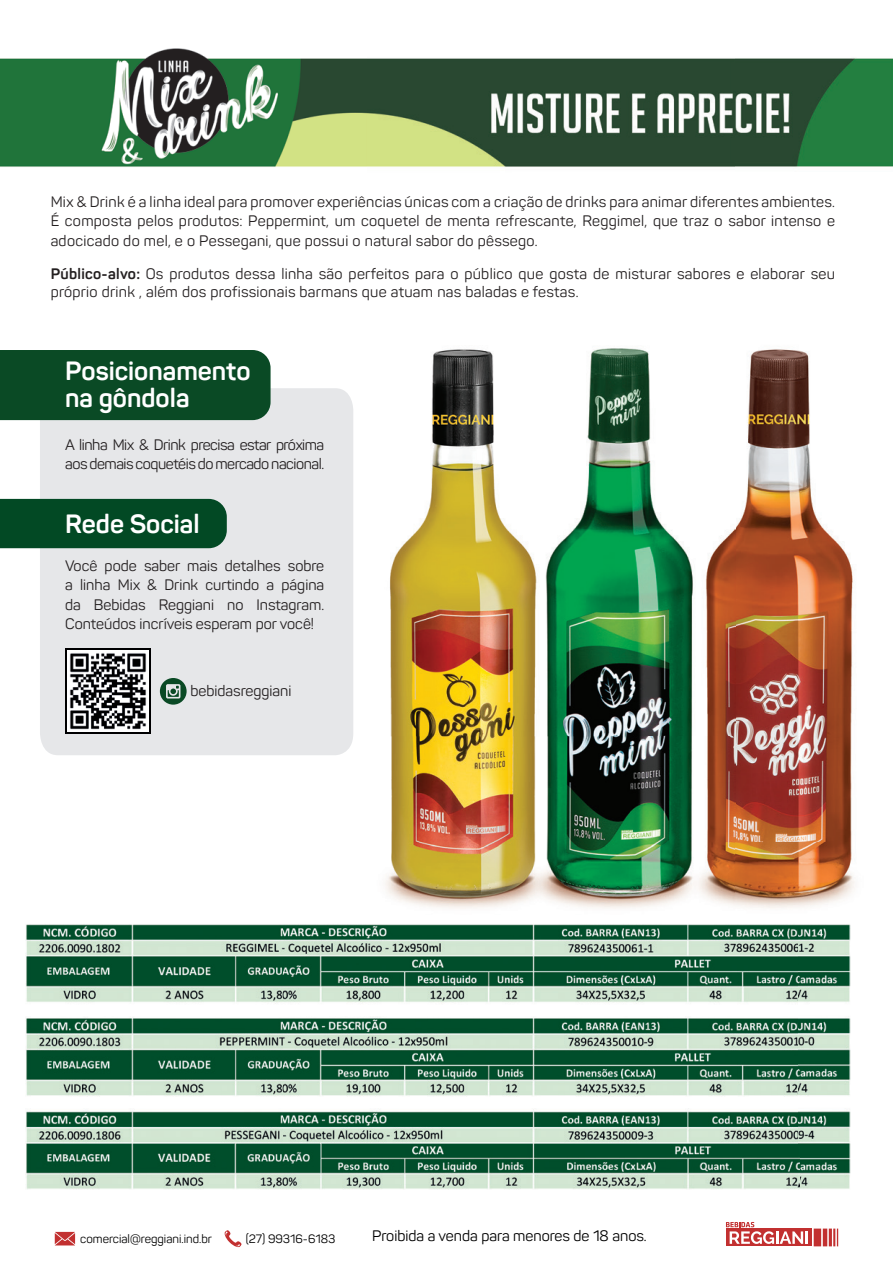
<style>
.page{position:relative;width:893px;height:1263px;background:#fff}
.page>*{position:absolute;margin:0;border:0;box-sizing:border-box;transform-origin:0 0}
.t1{font:700 26.1px/27px "Panton";color:#fff}
.t2{font:15px/19.5px "Panton";letter-spacing:.02em;color:#231f20;text-align:justify}
.t3{font:15px/19.5px "Panton";letter-spacing:-.03em;color:#231f20}
.t4{font:15px "Panton";color:#000001}
.t5{font:15px "Panton";color:#231f20}
.t6{font:12px "Panton";color:#000001}
.s1{font-weight:700}
</style>
<div class="page">
<img style="left:0;top:48px;width:735px;height:688px">
<img style="left:735px;top:58px;width:158px;height:882px">
<img style="left:385px;top:736px;width:245px;height:173px">
<img style="left:630px;top:736px;width:106px;height:182px">
<img style="left:850px;top:956px;width:1px;height:217px">
<svg style="left:55px;top:1232px;width:20px;height:13px"></svg>
<svg style="left:224px;top:1230px;width:18px;height:18px"></svg>
<div style="left:726px;top:1228px;width:86px;height:18px;background:#c23030"></div>
<svg style="left:814px;top:1228px;width:24px;height:18px"></svg>
<svg style="left:726px;top:1222px;width:82px;height:22px"></svg>
<div style="left:40px;top:388px;width:313px;height:367px;background:#e6e7e9"></div>
<div style="left:0;top:499px;width:227px;height:49px;background:#024924"></div>
<div style="left:0;top:350px;width:271px;height:70px;background:#0a4a25"></div>
<img style="left:26px;top:918px;width:824px;height:271px">
<svg style="left:160px;top:678px;width:27px;height:27px"></svg>
<svg style="left:65px;top:649px;width:85px;height:85px"></svg>
<img style="left:67px;top:651px;width:81px;height:81px">
<p class="t2" style="left:51px;top:192px;width:786px">Mix &amp; Drink é a linha ideal para promover experiências únicas com a criação de drinks para animar diferentes ambientes.<br>É composta pelos produtos: Peppermint, um coquetel de menta refrescante, Reggimel, que traz o sabor intenso e adocicado do mel, e o Pessegani, que possui o natural sabor do pêssego.</p>
<p class="t2" style="left:51px;top:265px;width:786px;line-height:18px"><span class="s1">Público-alvo:</span> Os produtos dessa linha são perfeitos para o público que gosta de misturar sabores e elaborar seu próprio drink , além dos profissionais barmans que atuam nas baladas e festas.</p>
<h1 class="t1" style="left:65px;top:357px;width:187px">Posicionamento na gôndola</h1>
<p class="t3" style="left:65px;top:435px;width:261px">A linha Mix &amp; Drink precisa estar próxima aos demais coquetéis do mercado nacional.</p>
<h1 class="t1" style="left:65px;top:510px;width:136px">Rede Social</h1>
<p class="t2" style="left:65px;top:556px;width:261px">Você pode saber mais detalhes sobre a linha Mix &amp; Drink curtindo a página da Bebidas Reggiani no Instagram.<br>Conteúdos incríveis esperam por você!</p>
<p class="t5" style="left:190px;top:682px;width:102px">bebidasreggiani</p>
<p class="t6" style="left:80px;top:1231px;width:133px">comercial@reggiani.ind.br</p>
<p class="t6" style="left:246px;top:1231px;width:91px">(27) 99316-6183</p>
<p class="t4" style="left:372px;top:1227px;width:276px">Proibida a venda para menores de 18 anos.</p>
</div>
